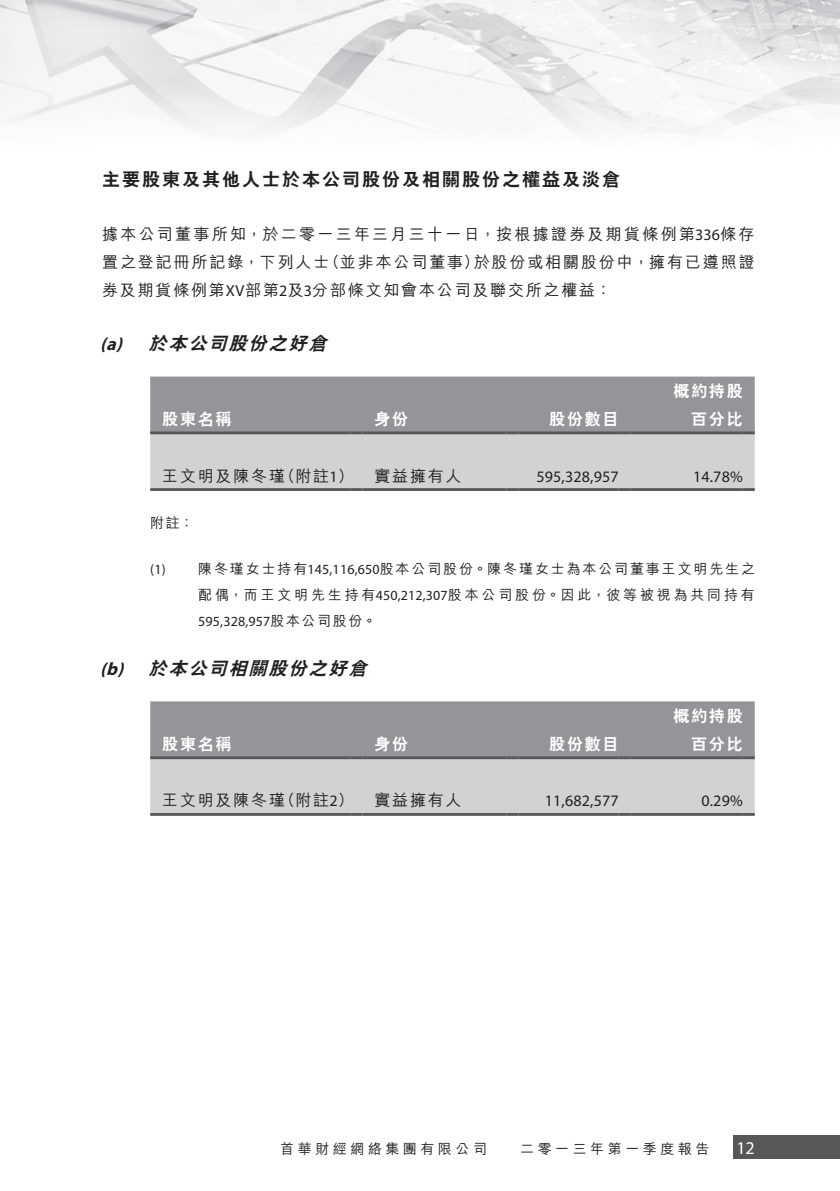
<style>
.page{position:relative;width:840px;height:1191px;background:#fff}
.page>*{position:absolute;margin:0;border:0;box-sizing:border-box;transform-origin:0 0}
._04___H2{font:800 18px "C Hei 2 HK";letter-spacing:.11em;color:#231f20}
._05_____H3{font:italic 800 18px "C Hei 2 HK";color:#231f20}
._05_____H3-2{font:italic 700 18px "Myriad Pro";color:#231f20}
.t1{font:18px "Myriad Pro";color:#fff}
._11_P0{font:500 16px/28px "M Hei HK";letter-spacing:.14em;color:#231f20;text-align:right}
._11_P0-2{font:500 16px/28px "M Hei HK";letter-spacing:.115em;color:#231f20}
._15_Table_Stub{font:500 16px "M Hei HK";letter-spacing:.11em;color:#231f20}
._31_table_tab_6pt{font:16px "Myriad Pro";letter-spacing:.01em;color:#231f20}
._31_table_tab_6pt-2{font:800 16px/28px "C Hei 2 HK";letter-spacing:.11em;color:#fff;text-align:right}
._15_Table_Stub-2{font:800 16px "C Hei 2 HK";letter-spacing:.11em;color:#fff}
._22____IN2__Note{font:500 14px/26px "M Hei HK";letter-spacing:.2em;color:#231f20}
._22____IN2__Note-2{font:500 14px "M Hei HK";letter-spacing:.13em;color:#231f20}
._22____IN2__Note-3{font:500 14px "M Hei HK";letter-spacing:.25em;color:#231f20}
._22____IN2__Note-4{font:14px "Myriad Pro";color:#231f20}
.s1{font-family:"Myriad Pro";font-weight:400}
</style>
<div class="page">
<div style="left:733px;top:1135px;width:106px;height:24px;background:#57585a"></div>
<img style="left:0;top:0;width:839px;height:135px">
<svg style="left:150px;top:376px;width:604px;height:115px;background:#adafb1"></svg>
<svg style="left:150px;top:701px;width:604px;height:115px;background:#adafb1"></svg>
<p class="_04___H2" style="left:102px;top:167px;width:519px">主要股東及其他人士於本公司股份及相關股份之權益及淡倉</p>
<p class="_11_P0" style="left:102px;top:219px;width:653px">據本公司董事所知，於二零一三年三月三十一日，按根據證券及期貨條例第<span class="s1">336</span>條存於股份或相關股份中，擁有已遵照證</p>
<p class="_11_P0-2" style="left:102px;top:247px;width:510px">置之登記冊所記錄，下列人士<br>券及期貨條例第<span class="s1">XV</span>部第及<span class="s1">2 3</span>分部條文知會本公司及聯交所之權益：</p>
<p class="_05_____H3" style="left:148px;top:331px;width:186px">於本公司股份之好倉</p>
<p class="_11_P0-2" style="left:323px;top:247px;width:157px">（並非本公司董事）</p>
<p class="_05_____H3-2" style="left:100px;top:332px;width:29px">)a(</p>
<p class="_15_Table_Stub-2" style="left:162px;top:408px;width:71px">股東名稱</p>
<p class="_15_Table_Stub-2" style="left:374px;top:408px;width:35px">身份</p>
<p class="_31_table_tab_6pt-2" style="left:549px;top:405px;width:71px">股份數目</p>
<p class="_31_table_tab_6pt-2" style="left:673px;top:377px;width:71px">概約持股百分比</p>
<p class="_05_____H3-2" style="left:100px;top:657px;width:24px">b(</p>
<p class="_05_____H3-2" style="left:117px;top:657px;width:13px">)</p>
<p class="_15_Table_Stub" style="left:162px;top:464px;width:124px">王文明及陳冬瑾</p>
<p class="_22____IN2__Note" style="left:150px;top:508px;width:45px">附註：</p>
<p class="_22____IN2__Note-2" style="left:198px;top:558px;width:558px">陳冬瑾女士持有<span class="s1">145,116,650</span>股本公司股份。陳冬瑾女士為本公司董事王文明先生之</p>
<p class="_15_Table_Stub" style="left:374px;top:464px;width:89px">實益擁有人</p>
<p class="_15_Table_Stub" style="left:279px;top:464px;width:76px">（附註）<span class="s1">1</span></p>
<p class="_31_table_tab_6pt" style="left:692px;top:466px;width:51px">14.78%</p>
<p class="_31_table_tab_6pt" style="left:536px;top:466px;width:84px">595,328,957</p>
<p class="_22____IN2__Note-4" style="left:150px;top:560px;width:17px">)1(</p>
<p class="_22____IN2__Note" style="left:198px;top:580px;width:558px">配偶，而王文明先生持有<span class="s1">450,212,307</span>股本公司股份。因此，彼等被視為共同持有<br><span class="s1">595,328,957</span>股本公司股份。</p>
<p class="_05_____H3" style="left:148px;top:656px;width:226px">於本公司相關股份之好倉</p>
<p class="_15_Table_Stub-2" style="left:162px;top:733px;width:71px">股東名稱</p>
<p class="_15_Table_Stub-2" style="left:374px;top:733px;width:35px">身份</p>
<p class="_31_table_tab_6pt-2" style="left:549px;top:730px;width:71px">股份數目</p>
<p class="_31_table_tab_6pt-2" style="left:673px;top:702px;width:71px">概約持股百分比</p>
<p class="_15_Table_Stub" style="left:162px;top:789px;width:124px">王文明及陳冬瑾</p>
<p class="_15_Table_Stub" style="left:279px;top:789px;width:76px">（附註）<span class="s1">2</span></p>
<p class="_15_Table_Stub" style="left:374px;top:789px;width:89px">實益擁有人</p>
<p class="_31_table_tab_6pt" style="left:544px;top:791px;width:75px">11,682,577</p>
<p class="_31_table_tab_6pt" style="left:701px;top:791px;width:43px">0.29%</p>
<p class="_22____IN2__Note-3" style="left:280px;top:1139px;width:208px">首華財經網絡集團有限公司</p>
<p class="_22____IN2__Note-3" style="left:520px;top:1139px;width:190px">二零一三年第一季度報告</p>
<p class="t1" style="left:736px;top:1136px;width:20px">12</p>
</div>
